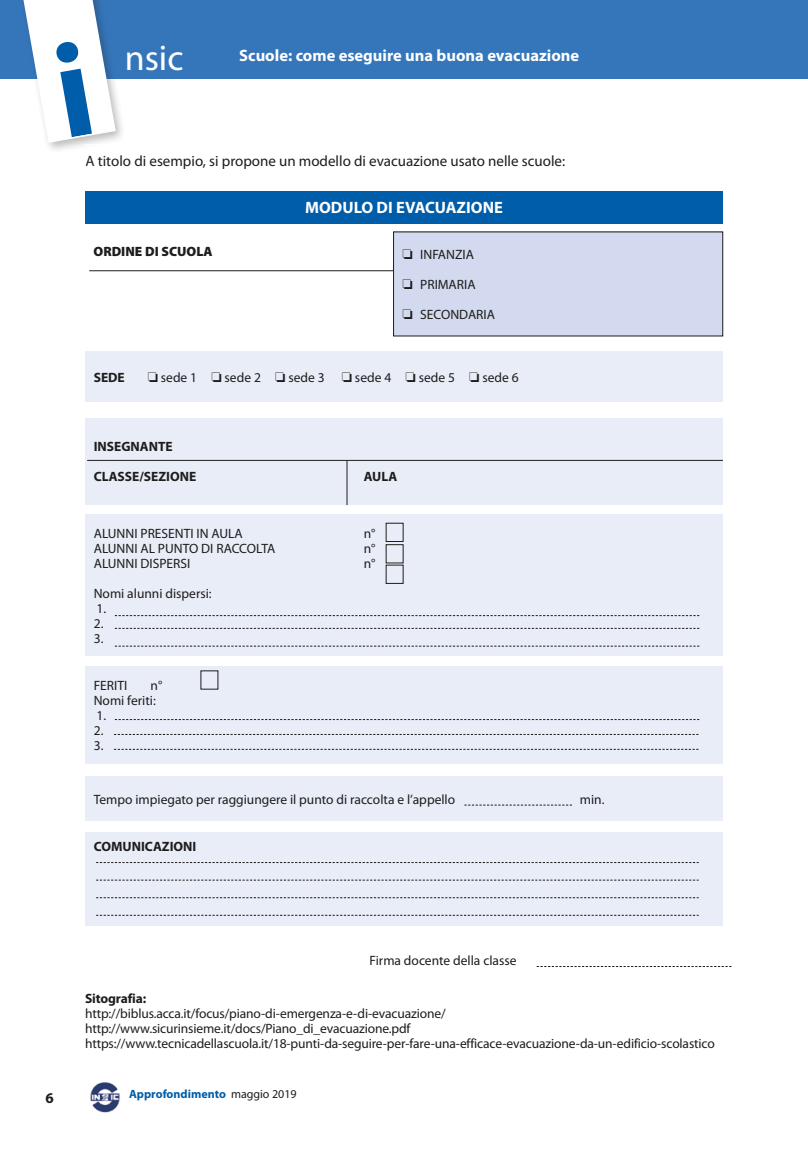
<style>
.page{position:relative;width:808px;height:1149px;background:#fff}
.page>*{position:absolute;margin:0;border:0;box-sizing:border-box;transform-origin:0 0}
.t1{font:36px "Myriad Pro";color:#fff}
.t2{font:700 16.5px "Myriad Pro";color:#fff}
.t3{font:15px "Myriad Pro";color:#1d1d1b}
.t4{font:700 15px "Myriad Pro";color:#1d1d1b}
.t5{font:13.5px/15px "Myriad Pro";letter-spacing:-.01em;color:#1d1d1b}
.t6{font:700 13.5px "Myriad Pro";color:#1d1d1b}
.t7{font:900 13.5px "Myriad Pro";color:#1d1d1b}
.t8{font:700 12px "Myriad Pro";color:#005da9}
.s1{font-weight:400;color:#1d1d1b}
</style>
<div class="page">
<div style="left:0;top:0;width:808px;height:78px;background:#3576bb"></div>
<div style="left:17px;top:0;width:110px;height:154px;background:#1d1d1b;opacity:.3"></div>
<img style="left:90px;top:1082px;width:30px;height:31px">
<div style="left:85px;top:191px;width:638px;height:32px;background:#005da9"></div>
<div style="left:393px;top:232px;width:330px;height:104px;background:#d3daf0"></div>
<div style="left:85px;top:351px;width:638px;height:51px;background:#e9edf8"></div>
<div style="left:85px;top:776px;width:638px;height:45px;background:#e9edf8"></div>
<div style="left:85px;top:831px;width:638px;height:94px;background:#e9edf8"></div>
<div style="left:85px;top:417px;width:638px;height:87px;background:#e9edf8"></div>
<div style="left:85px;top:514px;width:638px;height:141px;background:#e9edf8"></div>
<div style="left:85px;top:666px;width:638px;height:97px;background:#e9edf8"></div>
<hr style="left:89px;top:270px;width:304px;height:1px;background:#1d1d1b">
<hr style="left:87px;top:460px;width:636px;height:1px;background:#1d1d1b">
<svg style="left:115px;top:615px;width:584px;height:1px"></svg>
<svg style="left:115px;top:627px;width:584px;height:1px"></svg>
<svg style="left:115px;top:645px;width:584px;height:1px"></svg>
<svg style="left:114px;top:748px;width:585px;height:1px"></svg>
<svg style="left:96px;top:914px;width:603px;height:1px"></svg>
<svg style="left:96px;top:879px;width:603px;height:1px"></svg>
<svg style="left:96px;top:897px;width:603px;height:1px"></svg>
<svg style="left:464px;top:804px;width:108px;height:1px"></svg>
<svg style="left:115px;top:719px;width:584px;height:1px"></svg>
<hr style="left:347px;top:460px;width:1px;height:45px;background:#1d1d1b">
<div style="left:386px;top:544px;width:17px;height:19px;border:1px solid #1d1d1b"></div>
<svg style="left:20px;top:0;width:97px;height:144px"></svg>
<h1 class="t1" style="left:125px;top:38px;width:60px">nsic</h1>
<p class="t2" style="left:239px;top:46px;width:341px">Scuole: come eseguire una buona evacuazione</p>
<p class="t3" style="left:85px;top:152px;width:481px">A titolo di esempio, si propone un modello di evacuazione usato nelle scuole:</p>
<p class="t2" style="left:305px;top:198px;width:199px">MODULO DI EVACUAZIONE</p>
<p class="t7" style="left:94px;top:244px;width:121px">ORDINE DI SCUOLA</p>
<p class="t5" style="left:402px;top:247px;width:73px">❏ INFANZIA</p>
<p class="t5" style="left:402px;top:277px;width:75px">❏ PRIMARIA</p>
<p class="t5" style="left:402px;top:307px;width:94px">❏ SECONDARIA</p>
<p class="t6" style="left:94px;top:369px;width:33px">SEDE</p>
<p class="t5" style="left:148px;top:370px;width:178px">❏ sede 1 ❏ sede 2 ❏ sede 3</p>
<p class="t5" style="left:342px;top:370px;width:178px">❏ sede 4 ❏ sede 5 ❏ sede 6</p>
<p class="t6" style="left:94px;top:439px;width:80px">INSEGNANTE</p>
<p class="t6" style="left:94px;top:469px;width:104px">CLASSE/SEZIONE</p>
<p class="t6" style="left:364px;top:469px;width:35px">AULA</p>
<p class="t5" style="left:94px;top:526px;width:151px">ALUNNI PRESENTI IN AULA</p>
<p class="t5" style="left:364px;top:526px;width:13px">n°</p>
<p class="t5" style="left:94px;top:541px;width:183px">ALUNNI AL PUNTO DI RACCOLTA</p>
<p class="t5" style="left:364px;top:541px;width:13px">n°</p>
<p class="t5" style="left:94px;top:556px;width:98px">ALUNNI DISPERSI</p>
<p class="t5" style="left:364px;top:556px;width:13px">n°</p>
<p class="t5" style="left:94px;top:586px;width:119px">Nomi alunni dispersi:<br>1.<br>2.<br>3.</p>
<p class="t5" style="left:94px;top:678px;width:35px">FERITI</p>
<p class="t5" style="left:94px;top:678px;width:70px;text-indent:57px">n°<br>Nomi feriti:<br>1.<br>2.<br>3.</p>
<p class="t5" style="left:94px;top:792px;width:363px">Tempo impiegato per raggiungere il punto di raccolta e l’appello</p>
<p class="t5" style="left:580px;top:792px;width:26px">min.</p>
<p class="t6" style="left:94px;top:838px;width:104px">COMUNICAZIONI</p>
<p class="t4" style="left:45px;top:1088px;width:10px">6</p>
<p class="t5" style="left:369px;top:952px;width:149px">Firma docente della classe</p>
<p class="t6" style="left:85px;top:990px;width:63px">Sitografia:</p>
<p class="t5" style="left:85px;top:1005px;width:631px">http://biblus.acca.it/focus/piano-di-emergenza-e-di-evacuazione/ http://www.sicurinsieme.it/docs/Piano_di_evacuazione.pdf https://www.tecnicadellascuola.it/18-punti-da-seguire-per-fare-una-efficace-evacuazione-da-un-edificio-scolastico</p>
<p class="t8" style="left:129px;top:1086px;width:169px">Approfondimento <span class="s1">maggio 2019</span></p>
</div>
